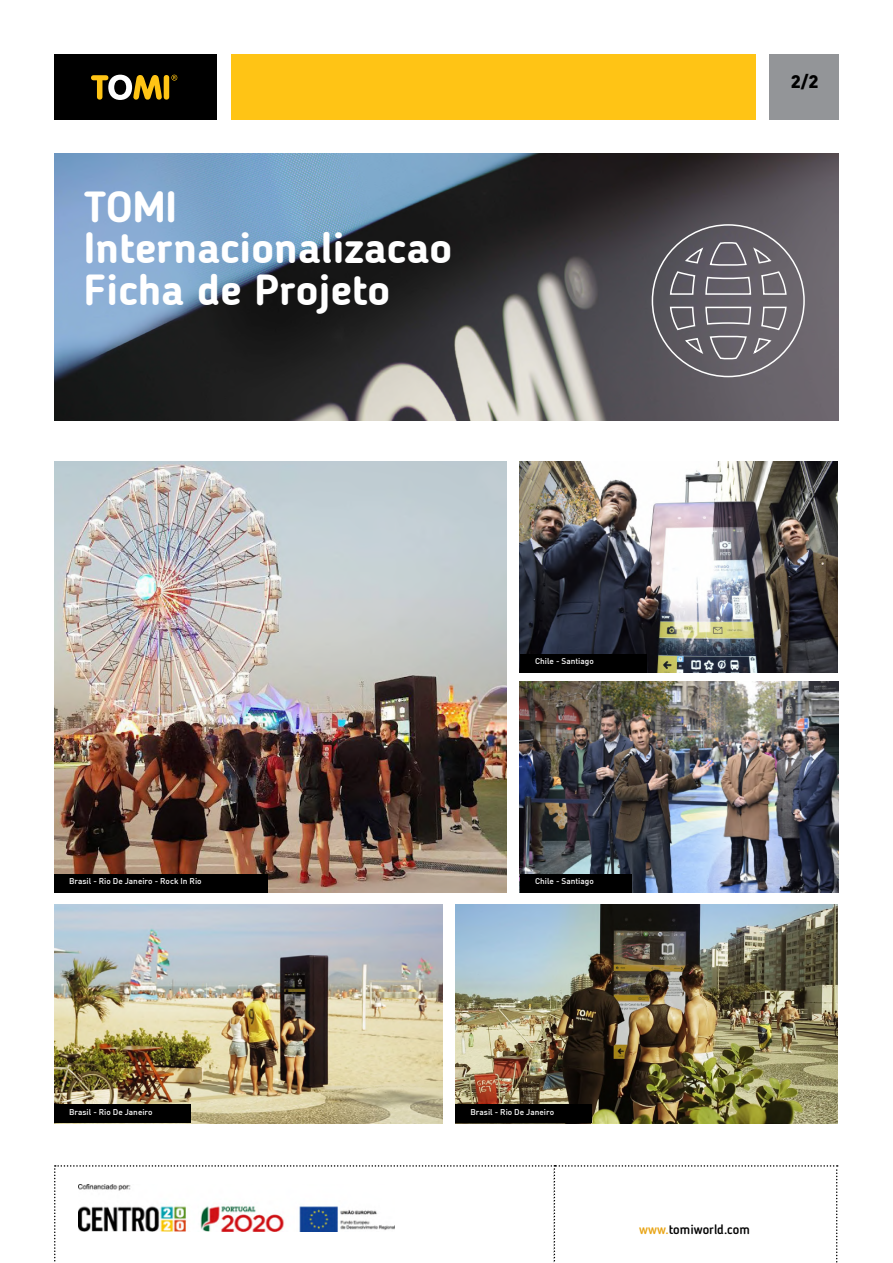
<style>
.page{position:relative;width:893px;height:1263px;background:#fff}
.page>*{position:absolute;margin:0;border:0;box-sizing:border-box;transform-origin:0 0}
.t1{font:700 43.35px/41.2px "Blogger Sans";color:#fff}
.t2{font:900 18px "DIN";color:#000}
.t3{font:500 13.2px "Blogger Sans";color:#000}
.t4{font:500 8.25px "DIN";color:#fff}
.s1{color:#e8a415}
</style>
<div class="page">
<img style="left:520px;top:681px;width:319px;height:212px">
<img style="left:520px;top:461px;width:317px;height:212px">
<img style="left:54px;top:461px;width:453px;height:431px">
<div style="left:54px;top:54px;width:162px;height:66px;background:#000"></div>
<div style="left:769px;top:54px;width:70px;height:66px;background:#939598"></div>
<div style="left:231px;top:54px;width:524px;height:66px;background:#ffc415"></div>
<svg style="left:91px;top:75px;width:71px;height:25px"></svg>
<div style="left:164px;top:75px;width:5px;height:25px;background:#ffc415;border-radius:3px"></div>
<svg style="left:171px;top:75px;width:6px;height:6px"></svg>
<svg style="left:54px;top:1165px;width:784px;height:98px"></svg>
<img style="left:79px;top:1184px;width:315px;height:48px">
<img style="left:54px;top:153px;width:785px;height:268px">
<svg style="left:651px;top:223px;width:154px;height:155px;background:#6e6a71"></svg>
<img style="left:91px;top:868px;width:416px;height:16px">
<img style="left:92px;top:639px;width:308px;height:17px">
<hr style="left:82px;top:926px;width:757px;height:2px;background:#48484a">
<hr style="left:82px;top:715px;width:757px;height:1px;background:#48484a">
<img style="left:455px;top:905px;width:382px;height:218px">
<img style="left:54px;top:904px;width:389px;height:219px">
<div style="left:54px;top:874px;width:213px;height:19px;background:#000"></div>
<div style="left:520px;top:874px;width:111px;height:19px;background:#000"></div>
<div style="left:520px;top:654px;width:126px;height:19px;background:#000"></div>
<div style="left:54px;top:1104px;width:136px;height:19px;background:#000"></div>
<div style="left:455px;top:1104px;width:137px;height:19px;background:#000"></div>
<h1 class="t1" style="left:84px;top:186px;width:370px">TOMI<br>Internacionalizacao<br>Ficha de Projeto</h1>
<h2 class="t2" style="left:791px;top:70px;width:29px">2/2</h2>
<p class="t4" style="left:535px;top:656px;width:60px">Chile - Santiago</p>
<p class="t4" style="left:69px;top:876px;width:134px">Brasil - Rio De Janeiro - Rock In Rio</p>
<p class="t4" style="left:535px;top:876px;width:60px">Chile - Santiago</p>
<p class="t4" style="left:69px;top:1106px;width:85px">Brasil - Rio De Janeiro</p>
<p class="t4" style="left:470px;top:1106px;width:85px">Brasil - Rio De Janeiro</p>
<h3 class="t3" style="left:639px;top:1222px;width:112px"><span class="s1">www.</span>tomiworld.com</h3>
</div>
